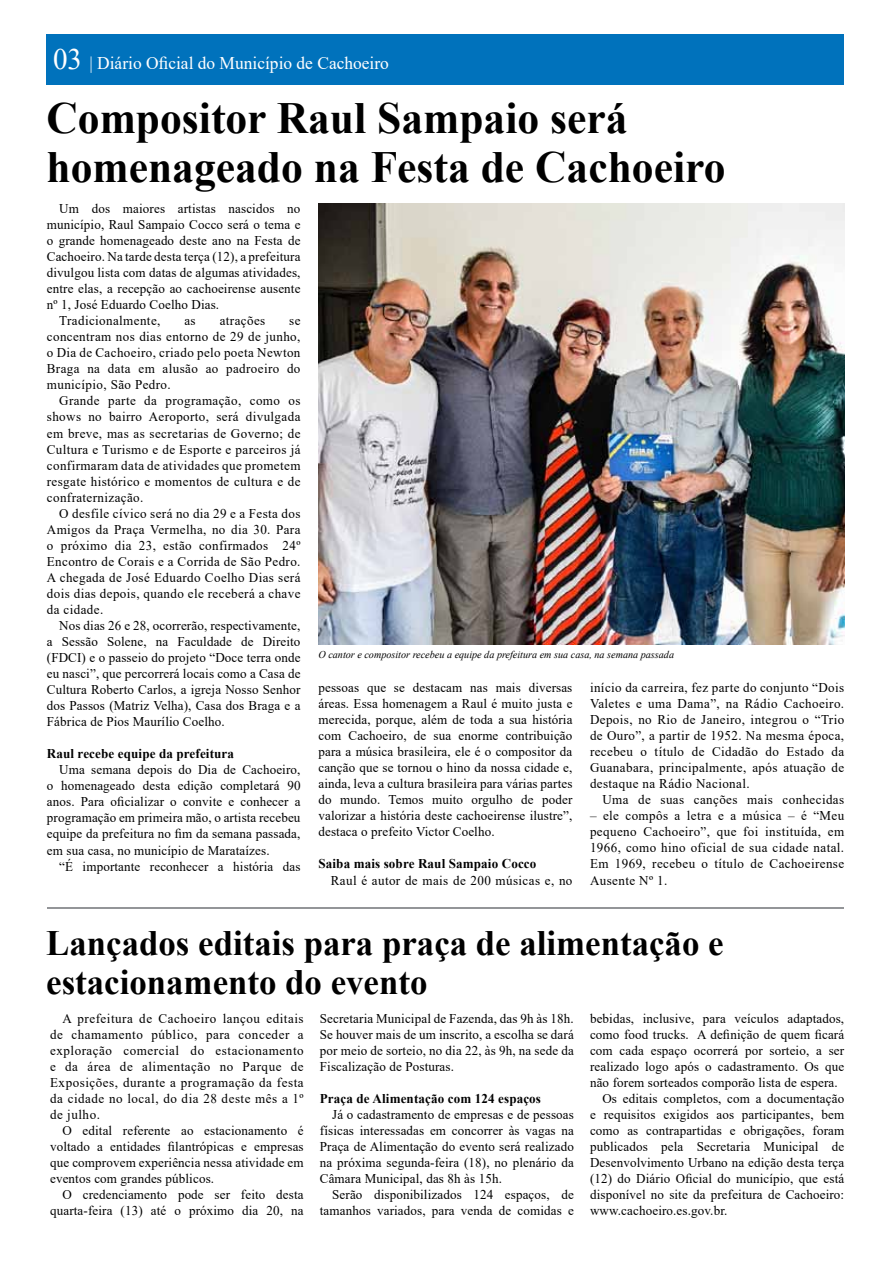
<style>
.page{position:relative;width:893px;height:1263px;background:#fff}
.page>*{position:absolute;margin:0;border:0;box-sizing:border-box;transform-origin:0 0}
.t1{font:700 44.55px/49.1px "Times New Roman";color:#000}
.t2{font:700 35.7px/38.5px "Times New Roman";color:#000}
.t3{font:17.85px "Times New Roman";color:#fff}
.t4{font:13.35px/16px "Times New Roman";letter-spacing:.01em;color:#000;text-align:justify}
.t5{font:700 13.35px "Times New Roman";letter-spacing:.01em;color:#000}
.t6{font:13.35px "Times New Roman";letter-spacing:.03em;color:#000}
.t7{font:italic 10.35px "Times New Roman";color:#000}
.s1{font-size:29.7px}
</style>
<div class="page">
<img style="left:318px;top:204px;width:526px;height:440px">
<div style="left:46px;top:34px;width:798px;height:51px;background:#0072bc"></div>
<hr style="left:48px;top:907px;width:796px;height:2px;background:#939598">
<h3 class="t3" style="left:53px;top:50px;width:337px"><span class="s1">03</span> | Diário Oficial do Município de Cachoeiro</h3>
<h1 class="t1" style="left:46px;top:92px;width:680px">Compositor Raul Sampaio será homenageado na Festa de Cachoeiro</h1>
<p class="t4" style="left:59px;top:200px;width:243px">Um dos maiores artistas nascidos no</p>
<p class="t4" style="left:47px;top:216px;width:255px">município, Raul Sampaio Cocco será o tema e</p>
<p class="t4" style="left:47px;top:232px;width:255px">o grande homenageado deste ano na Festa de</p>
<p class="t4" style="left:47px;top:248px;width:255px">Cachoeiro. Na tarde desta terça (12), a prefeitura</p>
<p class="t4" style="left:47px;top:264px;width:255px">divulgou lista com datas de algumas atividades,</p>
<p class="t4" style="left:47px;top:280px;width:255px">entre elas, a recepção ao cachoeirense ausente</p>
<p class="t4" style="left:47px;top:296px;width:174px">nº 1, José Eduardo Coelho Dias.</p>
<p class="t6" style="left:59px;top:311px;width:103px">Tradicionalmente,</p>
<p class="t4" style="left:184px;top:312px;width:13px">as</p>
<p class="t6" style="left:220px;top:311px;width:47px">atrações</p>
<p class="t4" style="left:47px;top:312px;width:255px;text-indent:242px">se concentram nos dias entorno de 29 de junho, o Dia de Cachoeiro, criado pelo poeta Newton Braga na data em alusão ao padroeiro do município, São Pedro.</p>
<p class="t4" style="left:47px;top:392px;width:255px;text-indent:12px">Grande parte da programação, como os shows no bairro Aeroporto, será divulgada em breve, mas as secretarias de Governo; de Cultura e Turismo e de Esporte e parceiros já confirmaram data de atividades que prometem resgate histórico e momentos de cultura e de confraternização.</p>
<p class="t4" style="left:47px;top:505px;width:255px;text-indent:12px">O desfile cívico será no dia 29 e a Festa dos Amigos da Praça Vermelha, no dia 30. Para o próximo dia 23, estão confirmados 24º Encontro de Corais e a Corrida de São Pedro.<br>A chegada de José Eduardo Coelho Dias será dois dias depois, quando ele receberá a chave da cidade.</p>
<p class="t4" style="left:47px;top:617px;width:255px;text-indent:12px">Nos dias 26 e 28, ocorrerão, respectivamente, a Sessão Solene, na Faculdade de Direito (FDCI) e o passeio do projeto “Doce terra onde eu nasci”, que percorrerá locais como a Casa de Cultura Roberto Carlos, a igreja Nosso Senhor dos Passos (Matriz Velha), Casa dos Braga e a Fábrica de Pios Maurílio Coelho.</p>
<p class="t5" style="left:47px;top:744px;width:189px">Raul recebe equipe da prefeitura</p>
<p class="t4" style="left:47px;top:761px;width:255px;text-indent:12px">Uma semana depois do Dia de Cachoeiro, o homenageado desta edição completará 90 anos. Para oficializar o convite e conhecer a programação em primeira mão, o artista recebeu equipe da prefeitura no fim da semana passada, em sua casa, no município de Marataízes.</p>
<p class="t4" style="left:59px;top:858px;width:243px">“É importante reconhecer a história das</p>
<p class="t7" style="left:318px;top:647px;width:357px">O cantor e compositor recebeu a equipe da prefeitura em sua casa, na semana passada</p>
<p class="t4" style="left:318px;top:679px;width:256px">pessoas que se destacam nas mais diversas áreas. Essa homenagem a Raul é muito justa e merecida, porque, além de toda a sua história com Cachoeiro, de sua enorme contribuição para a música brasileira, ele é o compositor da canção que se tornou o hino da nossa cidade e, ainda, leva a cultura brasileira para várias partes do mundo. Temos muito orgulho de poder valorizar a história deste cachoeirense ilustre”, destaca o prefeito Victor Coelho.</p>
<p class="t5" style="left:318px;top:854px;width:219px">Saiba mais sobre Raul Sampaio Cocco</p>
<p class="t6" style="left:331px;top:871px;width:243px">Raul é autor de mais de 200 músicas e, no</p>
<p class="t4" style="left:590px;top:679px;width:256px">início da carreira, fez parte do conjunto “Dois Valetes e uma Dama”, na Rádio Cachoeiro.<br>Depois, no Rio de Janeiro, integrou o “Trio de Ouro”, a partir de 1952. Na mesma época, recebeu o título de Cidadão do Estado da Guanabara, principalmente, após atuação de destaque na Rádio Nacional.</p>
<p class="t6" style="left:602px;top:790px;width:243px">Uma de suas canções mais conhecidas</p>
<p class="t4" style="left:590px;top:807px;width:256px">– ele compôs a letra e a música – é “Meu pequeno Cachoeiro”, que foi instituída, em 1966, como hino oficial de sua cidade natal.<br>Em 1969, recebeu o título de Cachoeirense Ausente Nº 1.</p>
<h2 class="t2" style="left:46px;top:923px;width:679px">Lançados editais para praça de alimentação e estacionamento do evento</h2>
<p class="t4" style="left:50px;top:1010px;width:255px;text-indent:12px">A prefeitura de Cachoeiro lançou editais de chamamento público, para conceder a exploração comercial do estacionamento e da área de alimentação no Parque de Exposições, durante a programação da festa da cidade no local, do dia 28 deste mês a 1º de julho.</p>
<p class="t4" style="left:50px;top:1122px;width:255px;text-indent:12px">O edital referente ao estacionamento é voltado a entidades filantrópicas e empresas que comprovem experiência nessa atividade em eventos com grandes públicos.</p>
<p class="t4" style="left:50px;top:1186px;width:255px;text-align:right">O credenciamento pode ser feito desta quarta-feira (13) até o próximo dia 20, na</p>
<p class="t4" style="left:320px;top:1010px;width:255px">Secretaria Municipal de Fazenda, das 9h às 18h.<br>Se houver mais de um inscrito, a escolha se dará por meio de sorteio, no dia 22, às 9h, na sede da Fiscalização de Posturas.</p>
<p class="t5" style="left:320px;top:1089px;width:223px">Praça de Alimentação com 124 espaços</p>
<p class="t4" style="left:320px;top:1106px;width:255px;text-indent:12px">Já o cadastramento de empresas e de pessoas físicas interessadas em concorrer às vagas na Praça de Alimentação do evento será realizado na próxima segunda-feira (18), no plenário da Câmara Municipal, das 8h às 15h.</p>
<p class="t4" style="left:320px;top:1186px;width:255px;text-align:right">Serão disponibilizados 124 espaços, de tamanhos variados, para venda de comidas e</p>
<p class="t4" style="left:590px;top:1010px;width:256px">bebidas, inclusive, para veículos adaptados,</p>
<p class="t4" style="left:590px;top:1026px;width:256px">como food trucks. A definição de quem ficará</p>
<p class="t4" style="left:590px;top:1042px;width:256px">com cada espaço ocorrerá por sorteio, a ser</p>
<p class="t4" style="left:590px;top:1058px;width:256px">realizado logo após o cadastramento. Os que</p>
<p class="t4" style="left:590px;top:1074px;width:249px">não forem sorteados comporão lista de espera.</p>
<p class="t4" style="left:602px;top:1090px;width:243px">Os editais completos, com a documentação</p>
<p class="t4" style="left:590px;top:1106px;width:256px">e requisitos exigidos aos participantes, bem</p>
<p class="t4" style="left:590px;top:1122px;width:256px">como as contrapartidas e obrigações, foram</p>
<p class="t4" style="left:590px;top:1138px;width:256px">publicados pela Secretaria Municipal de</p>
<p class="t4" style="left:590px;top:1154px;width:256px">Desenvolvimento Urbano na edição desta terça</p>
<p class="t4" style="left:590px;top:1170px;width:256px">(12) do Diário Oficial do município, que está</p>
<p class="t4" style="left:590px;top:1186px;width:256px">disponível no site da prefeitura de Cachoeiro:</p>
<p class="t4" style="left:590px;top:1202px;width:139px">www.cachoeiro.es.gov.br.</p>
</div>
